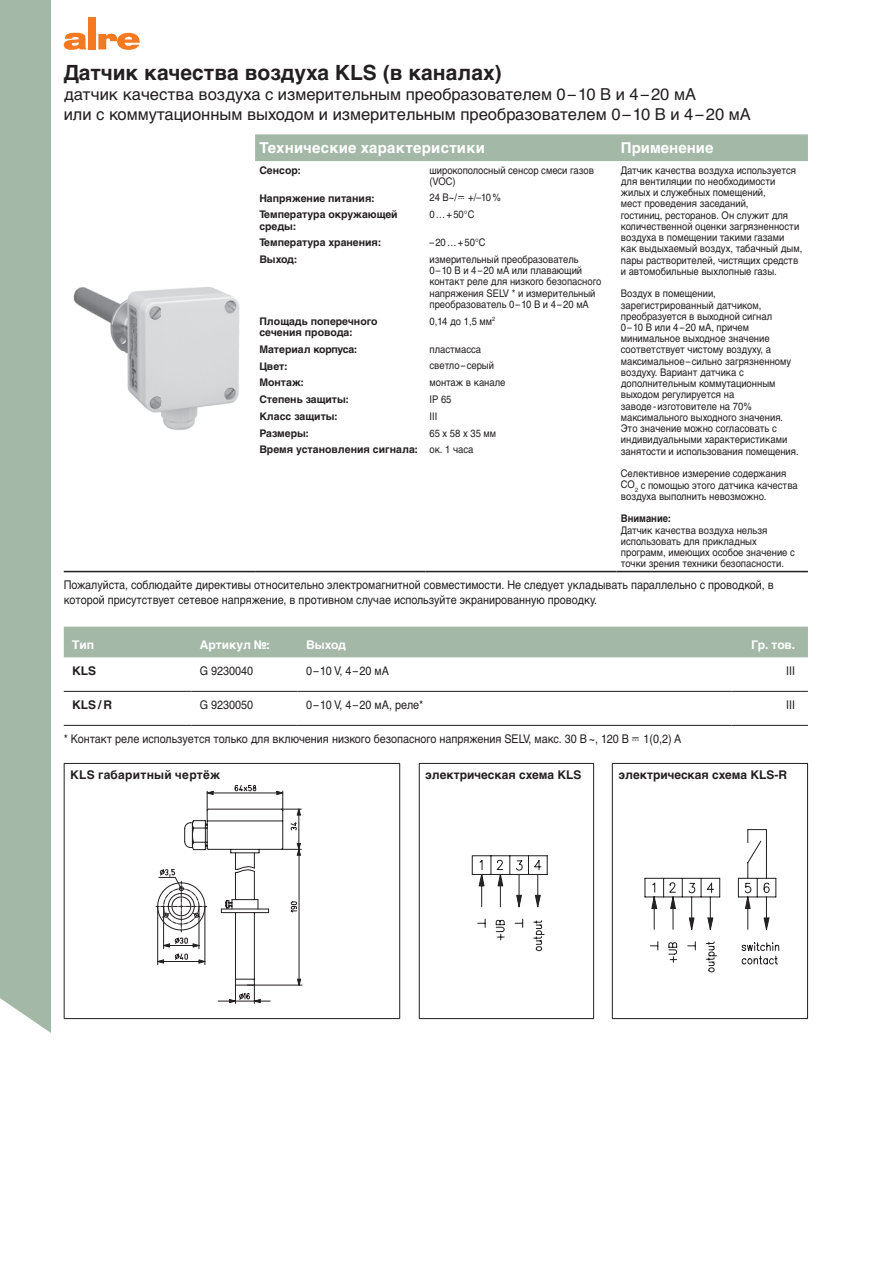
<style>
.page{position:relative;width:893px;height:1263px;background:#fff}
.page>*{position:absolute;margin:0;border:0;box-sizing:border-box;transform-origin:0 0}
.t1{font:700 21px "Helvetica Cyr";color:#231f20}
.t2{font:16.5px/19.8px "Helvetica Cyr Upright";color:#231f20}
.t3{font:700 15px "Helvetica Cyr";letter-spacing:.015em;color:#fff}
.t4{font:12px/14.4px "Helvetica Cyr Upright";color:#231f20;scale:.9 1}
.t5{font:700 12px "Helvetica Cyr";color:#231f20}
.t6{font:700 12px "Helvetica Cyr";color:#fff}
.t7{font:700 12px "Helvetica Cyr";letter-spacing:.025em;color:#231f20}
.t8{font:10.5px/11.2px "Helvetica Cyr Upright";color:#231f20;scale:.9 1}
.t9{font:700 10.5px/11.2px "Helvetica Cyr";color:#231f20}
.t10{font:700 10.5px "Helvetica Cyr";color:#231f20;scale:.9 1}
.s1{font-family:"Helvetica Cyr Upright";font-weight:400}
</style>
<div class="page">
<svg style="left:64px;top:33px;width:22px;height:17px"></svg>
<div style="left:88px;top:17px;width:8px;height:32px;background:#f47921"></div>
<svg style="left:98px;top:33px;width:42px;height:17px"></svg>
<div style="left:0;top:0;width:51px;height:1033px;background:#a4b8a7"></div>
<div style="left:255px;top:134px;width:553px;height:27px;background:#a4b8a7"></div>
<hr style="left:64px;top:571px;width:191px;height:1px;background:#231f20">
<hr style="left:255px;top:571px;width:170px;height:1px;background:#231f20">
<hr style="left:425px;top:571px;width:192px;height:1px;background:#231f20">
<hr style="left:617px;top:571px;width:191px;height:1px;background:#231f20">
<img style="left:73px;top:287px;width:167px;height:143px">
<div style="left:64px;top:627px;width:744px;height:30px;background:#a4b8a7"></div>
<hr style="left:64px;top:691px;width:127px;height:1px;background:#231f20">
<hr style="left:191px;top:691px;width:107px;height:1px;background:#231f20">
<hr style="left:298px;top:691px;width:433px;height:1px;background:#231f20">
<hr style="left:731px;top:691px;width:77px;height:1px;background:#231f20">
<hr style="left:64px;top:725px;width:127px;height:1px;background:#231f20">
<hr style="left:191px;top:725px;width:107px;height:1px;background:#231f20">
<hr style="left:298px;top:725px;width:433px;height:1px;background:#231f20">
<hr style="left:731px;top:725px;width:77px;height:1px;background:#231f20">
<hr style="left:64px;top:763px;width:336px;height:1px;background:#231f20">
<hr style="left:64px;top:764px;width:1px;height:254px;background:#231f20">
<hr style="left:399px;top:764px;width:1px;height:254px;background:#231f20">
<hr style="left:419px;top:763px;width:175px;height:1px;background:#231f20">
<hr style="left:419px;top:764px;width:1px;height:254px;background:#231f20">
<hr style="left:593px;top:764px;width:1px;height:254px;background:#231f20">
<hr style="left:612px;top:763px;width:196px;height:1px;background:#231f20">
<hr style="left:612px;top:764px;width:1px;height:254px;background:#231f20">
<hr style="left:807px;top:764px;width:1px;height:254px;background:#231f20">
<hr style="left:64px;top:1018px;width:336px;height:1px;background:#231f20">
<hr style="left:419px;top:1018px;width:175px;height:1px;background:#231f20">
<hr style="left:612px;top:1018px;width:196px;height:1px;background:#231f20">
<svg style="left:155px;top:784px;width:148px;height:220px"></svg>
<svg style="left:471px;top:855px;width:77px;height:97px"></svg>
<svg style="left:644px;top:829px;width:136px;height:144px"></svg>
<h1 class="t1" style="left:64px;top:61px;width:440px">Датчик качества воздуха KLS (в каналах)</h1>
<h2 class="t2" style="left:64px;top:85px;width:688px">датчик качества воздуха с измерительным преобразователем 0 – 10 В и 4 – 20 мА<br>или с коммутационным выходом и измерительным преобразователем 0 – 10 В и 4 – 20 мА</h2>
<h3 class="t3" style="left:259px;top:139px;width:227px">Технические характеристики</h3>
<h3 class="t3" style="left:621px;top:139px;width:94px">Применение</h3>
<p class="t9" style="left:259px;top:164px;width:43px">Сенсор:</p>
<p class="t8" style="left:429px;top:164px;width:184px">широкополосный сенсор смеси газов (VOC)</p>
<p class="t8" style="left:621px;top:164px;width:203px">Датчик качества воздуха используется для вентиляции по необходимости жилых и служебных помещений,<br>мест проведения заседаний,<br>гостиниц, ресторанов. Он служит для количественной оценки загрязненности воздуха в помещении такими газами как выдыхаемый воздух, табачный дым, пары растворителей, чистящих средств и автомобильные выхлопные газы.</p>
<p class="t8" style="left:621px;top:288px;width:199px">Воздух в помещении, зарегистрированный датчиком, преобразуется в выходной сигнал<br>0 – 10 В или 4 – 20 мА, причем минимальное выходное значение соответствует чистому воздуху, а максимальное – сильно загрязненному воздуху. Вариант датчика с дополнительным коммутационным выходом регулируется на<br>заводе - изготовителе на 70% максимального выходного значения.<br>Это значение можно согласовать с индивидуальными характеристиками занятости и использования помещения.</p>
<p class="t8" style="left:621px;top:468px;width:198px">Селективное измерение содержания<br>CO<sub>2</sub> с помощью этого датчика качества воздуха выполнить невозможно.</p>
<p class="t10" style="left:621px;top:513px;width:57px">Внимание:</p>
<p class="t8" style="left:621px;top:524px;width:195px">Датчик качества воздуха нельзя использовать для прикладных программ, имеющих особое значение с точки зрения техники безопасности.</p>
<p class="t9" style="left:259px;top:192px;width:116px">Напряжение питания:</p>
<p class="t8" style="left:429px;top:192px;width:81px">24 В~/ +/–10 %</p>
<p class="t9" style="left:259px;top:209px;width:140px">Температура окружающей среды:</p>
<p class="t8" style="left:429px;top:209px;width:52px">0 … + 50°C</p>
<p class="t9" style="left:259px;top:237px;width:123px">Температура хранения:</p>
<p class="t8" style="left:429px;top:237px;width:64px">– 20 … + 50°C</p>
<p class="t9" style="left:259px;top:254px;width:39px">Выход:</p>
<p class="t8" style="left:429px;top:254px;width:192px">измерительный преобразователь<br>0 – 10 В и 4 – 20 мА или плавающий контакт реле для низкого безопасного напряжения SELV * и измерительный преобразователь 0 – 10 В и 4 – 20 мА</p>
<p class="t9" style="left:259px;top:315px;width:120px">Площадь поперечного сечения провода:</p>
<p class="t8" style="left:429px;top:315px;width:74px">0,14 до 1,5 мм<sup>2</sup></p>
<p class="t9" style="left:259px;top:343px;width:99px">Материал корпуса:</p>
<p class="t8" style="left:429px;top:343px;width:59px">пластмасса</p>
<p class="t9" style="left:259px;top:360px;width:30px">Цвет:</p>
<p class="t8" style="left:429px;top:360px;width:73px">светло – серый</p>
<p class="t9" style="left:259px;top:377px;width:46px">Монтаж:</p>
<p class="t8" style="left:429px;top:377px;width:86px">монтаж в канале</p>
<p class="t9" style="left:259px;top:394px;width:91px">Степень защиты:</p>
<p class="t8" style="left:429px;top:394px;width:26px">IP 65</p>
<p class="t9" style="left:259px;top:410px;width:80px">Класс защиты:</p>
<p class="t8" style="left:429px;top:410px;width:10px">III</p>
<p class="t9" style="left:259px;top:427px;width:51px">Размеры:</p>
<p class="t8" style="left:429px;top:427px;width:76px">65 x 58 x 35 мм</p>
<p class="t9" style="left:259px;top:444px;width:216px">Время установления сигнала: <span class="s1">ок. 1 часа</span></p>
<p class="t4" style="left:64px;top:578px;width:790px">Пожалуйста, соблюдайте директивы относительно электромагнитной совместимости. Не следует укладывать параллельно с проводкой, в которой присутствует сетевое напряжение, в противном случае используйте экранированную проводку.</p>
<p class="t6" style="left:72px;top:638px;width:24px">Тип</p>
<p class="t6" style="left:200px;top:638px;width:72px">Артикул №:</p>
<p class="t6" style="left:306px;top:638px;width:41px">Выход</p>
<p class="t6" style="left:751px;top:638px;width:46px">Гр. тов.</p>
<p class="t5" style="left:72px;top:664px;width:25px">KLS</p>
<p class="t4" style="left:200px;top:664px;width:61px">G 9230040</p>
<p class="t4" style="left:306px;top:664px;width:94px">0 – 10 V, 4 – 20 мА</p>
<p class="t4" style="left:786px;top:664px;width:12px">III</p>
<p class="t5" style="left:72px;top:698px;width:42px">KLS / R</p>
<p class="t4" style="left:200px;top:698px;width:61px">G 9230050</p>
<p class="t4" style="left:306px;top:698px;width:132px">0 – 10 V, 4 – 20 мА, реле*</p>
<p class="t4" style="left:786px;top:698px;width:12px">III</p>
<p class="t4" style="left:64px;top:731px;width:688px">* Контакт реле используется только для включения низкого безопасного напряжения SELV, макс. 30 В ~, 120 В 1(0,2) A</p>
<p class="t7" style="left:70px;top:768px;width:151px">KLS габаритный чертёж</p>
<p class="t5" style="left:425px;top:768px;width:158px">электрическая схема KLS</p>
<p class="t5" style="left:618px;top:768px;width:170px">электрическая схема KLS-R</p>
</div>
